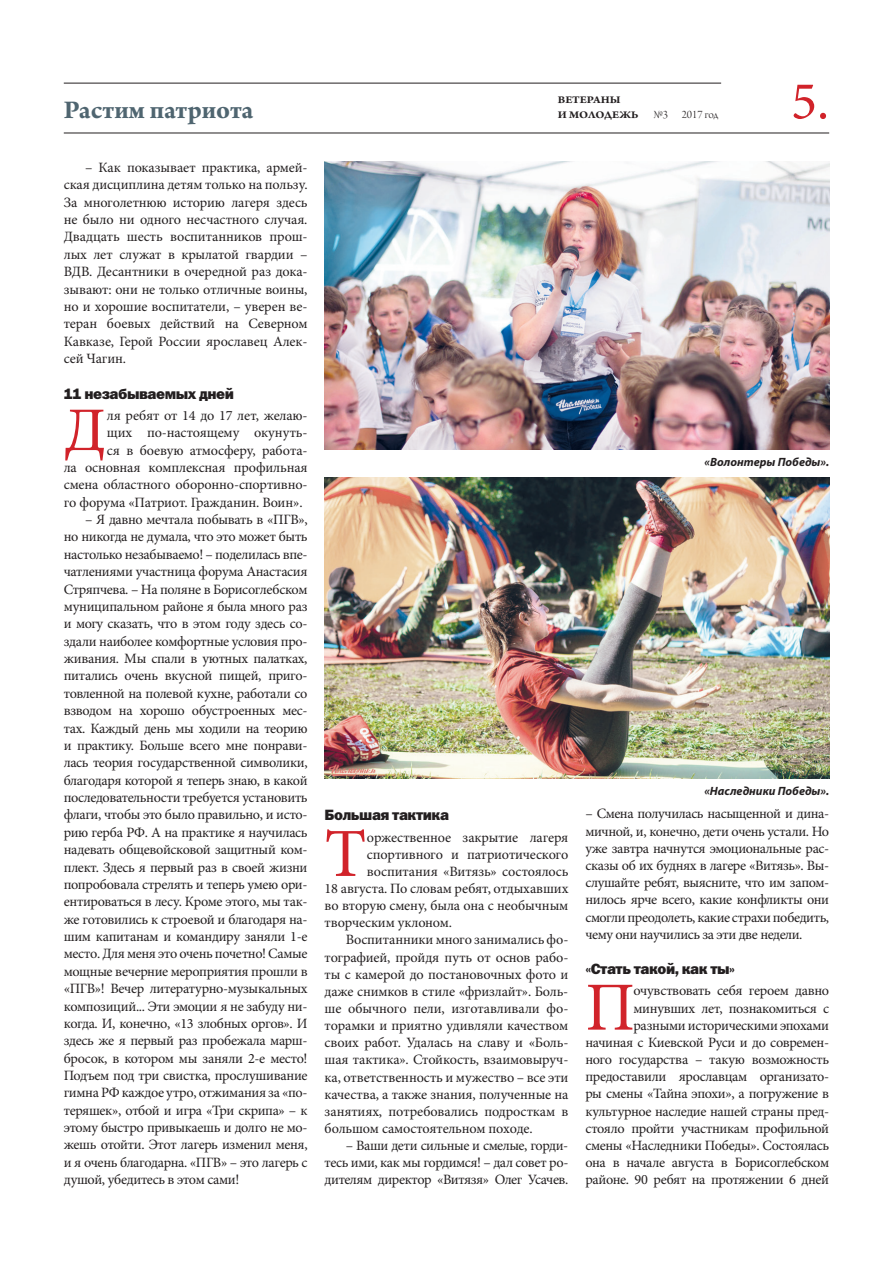
<style>
.page{position:relative;width:893px;height:1263px;background:#fff}
.page>*{position:absolute;margin:0;border:0;box-sizing:border-box;transform-origin:0 0}
.t1{font:69px "Minion Pro";color:#d1232a}
.t2{font:62.1px "Minion Pro";color:#d1232a;scale:1.06 1}
.t3{font:54px "Minion Pro";color:#d1232a}
.t4{font:700 27px "Arno Pro";letter-spacing:-.005em;color:#4f6570}
.t5{font:15px "Franklin Gothic Heavy C";letter-spacing:-.03em;color:#231f20}
.t6{font:14.25px/17.4px "Minion Pro";letter-spacing:-.015em;color:#231f20;text-align:justify}
.t7{font:italic 700 12px "Myriad Pro";color:#231f20}
.t8{font:12px "Arno Pro Light Display";color:#231f20}
.t9{font:700 10.8px/15px "Arno Pro";letter-spacing:-.005em;color:#231f20;scale:1.11 1}
</style>
<div class="page">
<hr style="left:64px;top:133px;width:765px;height:1px;background:#231f20">
<hr style="left:64px;top:83px;width:657px;height:1px;background:#231f20">
<img style="left:325px;top:162px;width:504px;height:287px">
<img style="left:325px;top:477px;width:504px;height:301px">
<h3 class="t4" style="left:64px;top:94px;width:191px">Растим патриота</h3>
<p class="t6" style="left:64px;top:159px;width:245px;text-indent:21px">– Как показывает практика, армей&shy;ская дисциплина детям только на пользу.<br>За многолетнюю историю лагеря здесь не было ни одного несчастного случая.<br>Двадцать шесть воспитанников прош&shy;лых лет служат в крылатой гвардии – ВДВ. Десантники в очередной раз дока&shy;зывают: они не только отличные воины, но и хорошие воспитатели, – уверен ве&shy;теран боевых действий на Северном Кавказе, Герой России ярославец Алек&shy;сей Чагин.</p>
<p class="t5" style="left:64px;top:385px;width:172px">11 незабываемых дней</p>
<h2 class="t2" style="left:64px;top:389px;width:42px">Д</h2>
<p class="t6" style="left:107px;top:407px;width:202px">ля ребят от 14 до 17 лет, желаю-</p>
<p class="t6" style="left:107px;top:424px;width:202px">щих по-настоящему окунуть-</p>
<p class="t6" style="left:107px;top:441px;width:202px">ся в боевую атмосферу, работа-</p>
<p class="t6" style="left:64px;top:459px;width:245px">ла основная комплексная профильная</p>
<p class="t6" style="left:64px;top:476px;width:245px">смена областного оборонно-спортивно-</p>
<p class="t6" style="left:64px;top:493px;width:240px">го форума «Патриот. Гражданин. Воин».</p>
<p class="t6" style="left:64px;top:511px;width:245px;text-indent:21px">– Я давно мечтала побывать в «ПГВ», но никогда не думала, что это может быть настолько незабываемо! – поделилась впе&shy;чатлениями участница форума Анастасия Стряпчева. – На поляне в Борисоглебском муниципальном районе я была много раз и могу сказать, что в этом году здесь со&shy;здали наиболее комфортные условия про&shy;живания. Мы спали в уютных палатках, питались очень вкусной пищей, приго&shy;товленной на полевой кухне, работали со взводом на хорошо обустроенных мес&shy;тах. Каждый день мы ходили на теорию и практику. Больше всего мне понрави&shy;лась теория государственной символики, благодаря которой я теперь знаю, в какой последовательности требуется установить флаги, чтобы это было правильно, и исто&shy;рию герба РФ. А на практике я научилась надевать общевойсковой защитный ком&shy;плект. Здесь я первый раз в своей жизни попробовала стрелять и теперь умею ори&shy;ентироваться в лесу. Кроме этого, мы так&shy;же готовились к строевой и благодаря на&shy;шим капитанам и командиру заняли 1-е место. Для меня это очень почетно! Самые мощные вечерние мероприятия прошли в «ПГВ»! Вечер литературно-музыкальных композиций... Эти эмоции я не забуду ни&shy;когда. И, конечно, «13 злобных оргов». И здесь же я первый раз пробежала марш&shy;бросок, в котором мы заняли 2-е место!<br>Подъем под три свистка, прослушивание гимна РФ каждое утро, отжимания за «по&shy;теряшек», отбой и игра «Три скрипа» – к этому быстро привыкаешь и долго не мо&shy;жешь отойти. Этот лагерь изменил меня, и я очень благодарна. «ПГВ» – это лагерь с душой, убедитесь в этом сами!</p>
<p class="t9" style="left:558px;top:93px;width:74px">ВЕТЕРАНЫ<br>И МОЛОДЕЖЬ</p>
<p class="t8" style="left:654px;top:108px;width:66px">№3 2017 год</p>
<h3 class="t3" style="left:791px;top:65px;width:40px">5.</h3>
<p class="t7" style="left:704px;top:454px;width:126px">«Волонтеры Победы».</p>
<p class="t7" style="left:704px;top:783px;width:126px">«Наследники Победы».</p>
<p class="t5" style="left:325px;top:807px;width:126px">Большая тактика</p>
<h1 class="t1" style="left:325px;top:808px;width:43px">Т</h1>
<p class="t6" style="left:367px;top:828px;width:203px">оржественное закрытие лагеря</p>
<p class="t6" style="left:367px;top:846px;width:203px">спортивного и патриотического</p>
<p class="t6" style="left:367px;top:863px;width:203px">воспитания «Витязь» состоялось</p>
<p class="t6" style="left:325px;top:880px;width:245px">18 августа. По словам ребят, отдыхавших</p>
<p class="t6" style="left:325px;top:897px;width:245px">во вторую смену, была она с необычным</p>
<p class="t6" style="left:325px;top:914px;width:129px">творческим уклоном.</p>
<p class="t6" style="left:346px;top:931px;width:224px">Воспитанники много занимались фо-</p>
<p class="t6" style="left:325px;top:948px;width:245px">тографией, пройдя путь от основ рабо-</p>
<p class="t6" style="left:325px;top:965px;width:245px">ты с камерой до постановочных фото и</p>
<p class="t6" style="left:325px;top:983px;width:245px">даже снимков в стиле «фризлайт». Боль-</p>
<p class="t6" style="left:325px;top:1000px;width:245px">ше обычного пели, изготавливали фо-</p>
<p class="t6" style="left:325px;top:1017px;width:245px">торамки и приятно удивляли качеством</p>
<p class="t6" style="left:325px;top:1034px;width:245px">своих работ. Удалась на славу и «Боль-</p>
<p class="t6" style="left:325px;top:1051px;width:245px">шая тактика». Стойкость, взаимовыруч-</p>
<p class="t6" style="left:325px;top:1068px;width:245px">ка, ответственность и мужество – все эти</p>
<p class="t6" style="left:325px;top:1085px;width:245px">качества, а также знания, полученные на</p>
<p class="t6" style="left:325px;top:1102px;width:245px">занятиях, потребовались подросткам в</p>
<p class="t6" style="left:325px;top:1120px;width:210px">большом самостоятельном походе.</p>
<p class="t6" style="left:325px;top:1137px;width:245px;text-indent:21px">– Ваши дети сильные и смелые, горди&shy;тесь ими, как мы гордимся! – дал совет ро&shy;дителям директор «Витязя» Олег Усачев.</p>
<p class="t6" style="left:585px;top:805px;width:245px">– Смена получилась насыщенной и дина&shy;мичной, и, конечно, дети очень устали. Но уже завтра начнутся эмоциональные рас&shy;сказы об их буднях в лагере «Витязь». Вы&shy;слушайте ребят, выясните, что им запом&shy;нилось ярче всего, какие конфликты они смогли преодолеть, какие страхи победить, чему они научились за эти две недели.</p>
<p class="t5" style="left:585px;top:960px;width:151px">«Стать такой, как ты»</p>
<h1 class="t1" style="left:585px;top:961px;width:51px">П</h1>
<p class="t6" style="left:585px;top:982px;width:245px;text-align:right">очувствовать себя героем давно минувших лет, познакомиться с разными историческими эпохами начиная с Киевской Руси и до современ&shy;ного государства – такую возможность предоставили ярославцам организато&shy;ры смены «Тайна эпохи», а погружение в культурное наследие нашей страны пред&shy;стояло пройти участникам профильной смены «Наследники Победы». Состоялась она в начале августа в Борисоглебском районе. 90 ребят на протяжении 6 дней</p>
</div>
